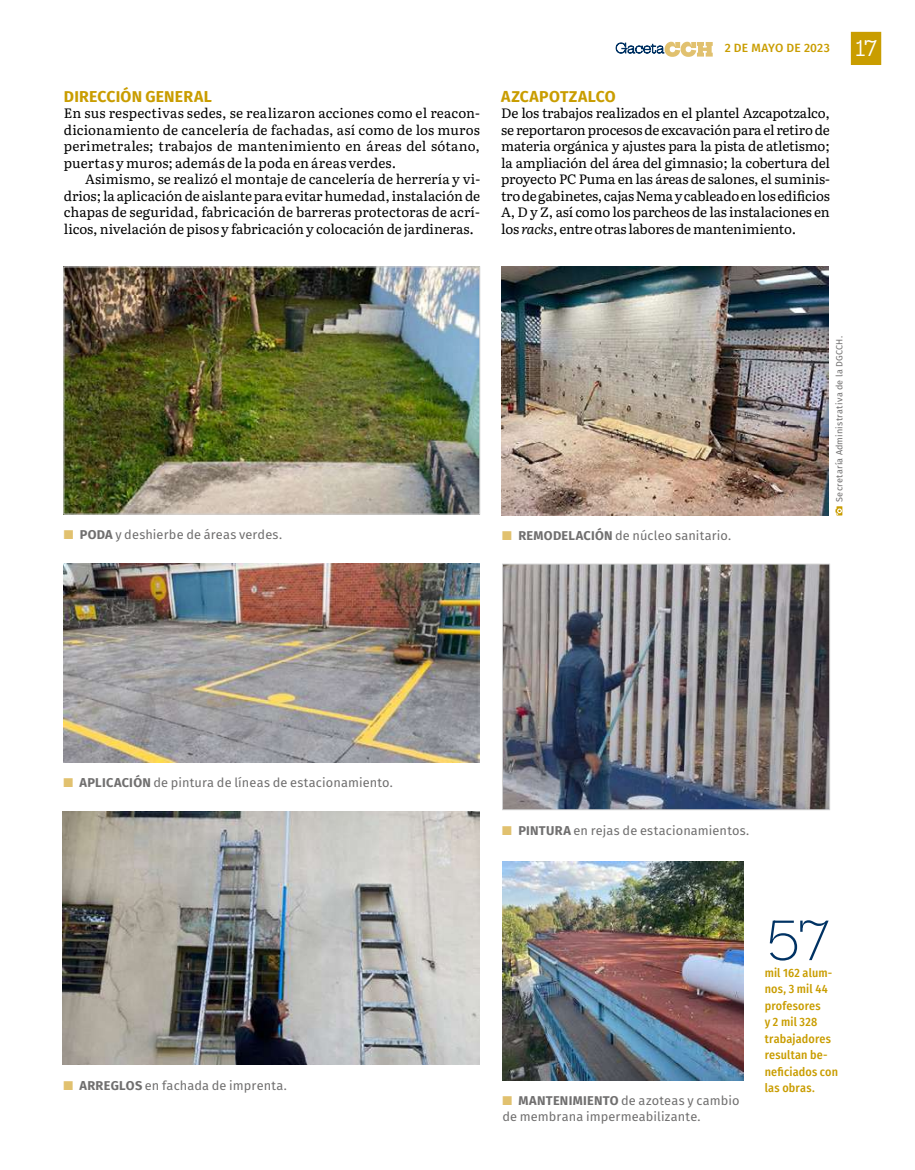
<style>
.page{position:relative;width:915px;height:1170px;background:#fff}
.page>*{position:absolute;margin:0;border:0;box-sizing:border-box;transform-origin:0 0}
.t1{font:300 52.5px "Hepta Slab";color:#003263}
.t2{font:700 15.75px "Fira Sans";letter-spacing:.015em;color:#c99d00}
.t3{font:13.5px/16.5px "Literata 18 pt";letter-spacing:-.005em;color:#000;text-align:justify}
.t4{font:12.75px/16.5px "Fira Sans";letter-spacing:.01em;color:#706f6f}
.t5{font:500 12px/16.5px "Fira Sans Condensed";letter-spacing:.015em;color:#c99d00}
.t6{font:500 12px "Fira Sans";letter-spacing:.015em;color:#c99d00}
.t7{font:9px "Fira Sans";letter-spacing:.03em;color:#706f6f}
.s1{font-family:"Hepta Slab";font-weight:400;font-size:21px;color:#fff}
.s2{font-style:italic}
.s3{color:#e1c16f}
.s4{font-weight:700}
</style>
<div class="page">
<img style="left:501px;top:267px;width:327px;height:248px">
<img style="left:63px;top:564px;width:417px;height:198px">
<img style="left:63px;top:811px;width:417px;height:253px">
<img style="left:66px;top:269px;width:412px;height:243px">
<div style="left:64px;top:267px;width:416px;height:247px;border:1px solid #d0d0d0"></div>
<img style="left:504px;top:566px;width:323px;height:241px">
<div style="left:502px;top:564px;width:327px;height:245px;border:1px solid #d0d0d0"></div>
<img style="left:502px;top:861px;width:241px;height:218px">
<svg style="left:835px;top:506px;width:7px;height:9px"></svg>
<svg style="left:615px;top:41px;width:97px;height:16px"></svg>
<div style="left:850px;top:32px;width:30px;height:33px;background:#c99d00"></div>
<p class="t2" style="left:64px;top:83px;width:149px">DIRECCIÓN GENERAL</p>
<p class="t3" style="left:64px;top:104px;width:417px">En sus respectivas sedes, se realizaron acciones como el reacon&shy;dicionamiento de cancelería de fachadas, así como de los muros perimetrales; trabajos de mantenimiento en áreas del sótano, puertas y muros; además de la poda en áreas verdes.</p>
<p class="t3" style="left:64px;top:170px;width:417px;text-indent:21px">Asimismo, se realizó el montaje de cancelería de herrería y vi&shy;drios; la aplicación de aislante para evitar humedad, instalación de chapas de seguridad, fabricación de barreras protectoras de acrí&shy;licos, nivelación de pisos y fabricación y colocación de jardineras.</p>
<p class="t6" style="left:724px;top:39px;width:154px">2 DE MAYO DE 2023 <span class="s1">17</span></p>
<p class="t2" style="left:501px;top:83px;width:116px">AZCAPOTZALCO</p>
<p class="t3" style="left:501px;top:104px;width:330px">De los trabajos realizados en el plantel Azcapotzalco, se reportaron procesos de excavación para el retiro de materia orgánica y ajustes para la pista de atletismo; la ampliación del área del gimnasio; la cobertura del proyecto PC Puma en las áreas de salones, el suminis&shy;tro de gabinetes, cajas Nema y cableado en los edificios A, D y Z, así como los parcheos de las instalaciones en los <span class="s2">racks</span>, entre otras labores de mantenimiento.</p>
<p class="t7" style="left:832px;top:501px;width:167px;rotate:-90deg">Secretaría Administrativa de la DGCCH.</p>
<p class="t4" style="left:64px;top:526px;width:220px"><span class="s3">■</span> <span class="s4">PODA</span> y deshierbe de áreas verdes.</p>
<p class="t4" style="left:502px;top:527px;width:230px"><span class="s3">■</span> <span class="s4">REMODELACIÓN</span> de núcleo sanitario.</p>
<p class="t4" style="left:63px;top:773px;width:331px"><span class="s3">■</span> <span class="s4">APLICACIÓN</span> de pintura de líneas de estacionamiento.</p>
<p class="t4" style="left:63px;top:1076px;width:225px"><span class="s3">■</span> <span class="s4">ARREGLOS</span> en fachada de imprenta.</p>
<p class="t4" style="left:502px;top:821px;width:248px"><span class="s3">■</span> <span class="s4">PINTURA</span> en rejas de estacionamientos.</p>
<p class="t4" style="left:502px;top:1091px;width:238px"><span class="s3">■</span> <span class="s4">MANTENIMIENTO</span> de azoteas y cambio de membrana impermeabilizante.</p>
<h1 class="t1" style="left:764px;top:896px;width:66px">57</h1>
<p class="t5" style="left:764px;top:963px;width:75px">mil 162 alum&shy;nos, 3 mil 44 profesores<br>y 2 mil 328 trabajadores resultan be&shy;neficiados con las obras.</p>
</div>
